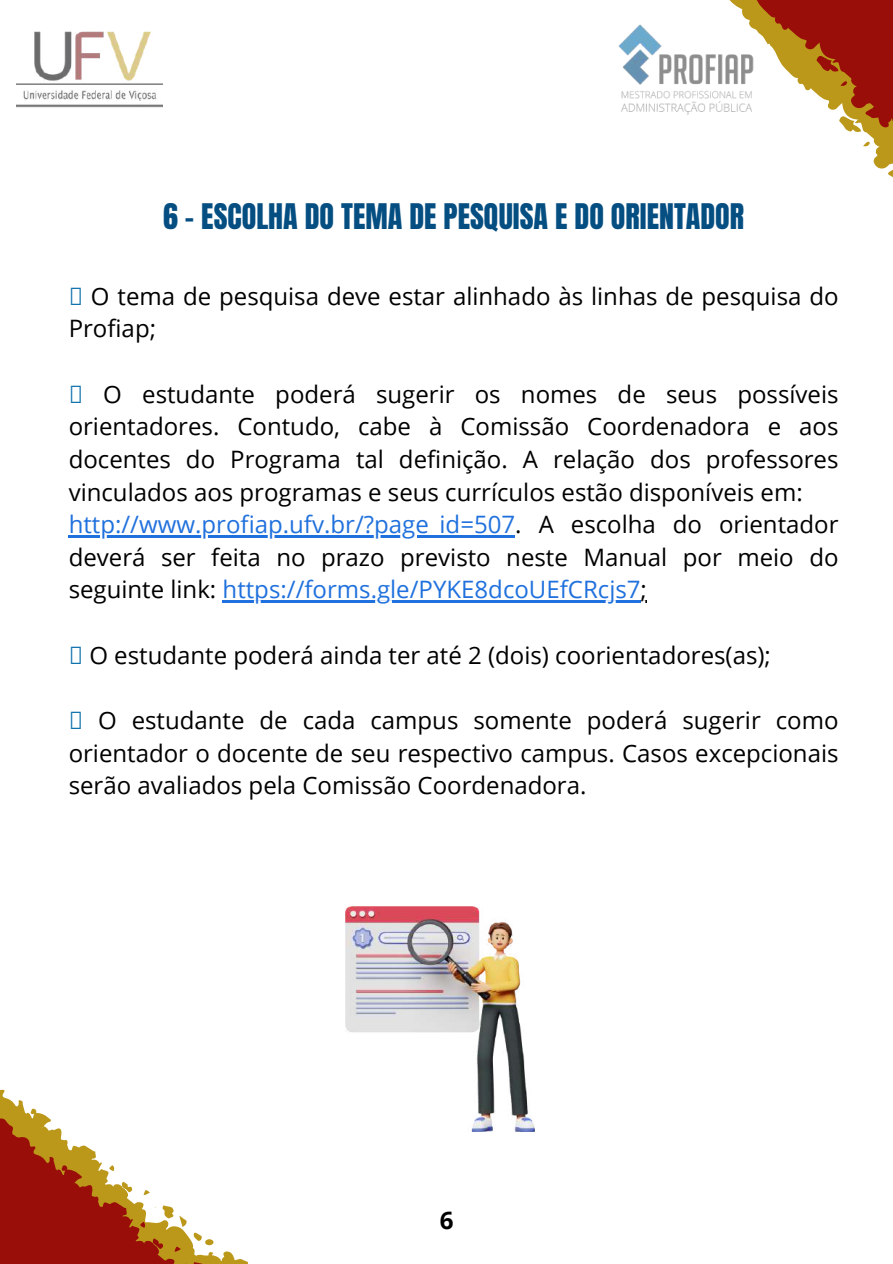
<style>
.page{position:relative;width:893px;height:1264px;background:#fff}
.page>*{position:absolute;margin:0;border:0;box-sizing:border-box;transform-origin:0 0}
.t1{font:30px "Anton";color:#054e81}
.t2{font:700 24.15px "Open Sans";color:#000}
.t3{font:24px/32.7px "Open Sans";color:#000}
.s1{color:#2071dd}
</style>
<div class="page">
<svg style="left:0;top:1089px;width:535px;height:174px"></svg>
<hr style="left:69px;top:535px;width:446px;height:2px;background:#2071dd">
<hr style="left:222px;top:600px;width:418px;height:3px;background:#2071dd">
<svg style="left:640px;top:600px;width:7px;height:3px"></svg>
<img style="left:16px;top:31px;width:146px;height:77px">
<svg style="left:618px;top:0;width:274px;height:177px"></svg>
<img style="left:345px;top:906px;width:189px;height:225px">
<p class="t1" style="left:163px;top:195px;width:582px">6 - ESCOLHA DO TEMA DE PESQUISA E DO ORIENTADOR</p>
<p class="t3" style="left:69px;top:279px;width:771px;text-indent:22px">O tema de pesquisa deve estar alinhado às linhas de pesquisa do<br>Profiap;</p>
<p class="t3" style="left:69px;top:377px;width:771px;text-indent:35px">O estudante poderá sugerir os nomes de seus possíveis orientadores. Contudo, cabe à Comissão Coordenadora e aos docentes do Programa tal definição. A relação dos professores vinculados aos programas e seus currículos estão disponíveis em: <span class="s1">http://www.profiap.ufv.br/?page_id=507</span>. A escolha do orientador deverá ser feita no prazo previsto neste Manual por meio do seguinte link: <span class="s1">https://forms.gle/PYKE8dcoUEfCRcjs7</span>;</p>
<p class="t3" style="left:89px;top:638px;width:683px">O estudante poderá ainda ter até 2 (dois) coorientadores(as);</p>
<p class="t3" style="left:69px;top:703px;width:771px;text-align:justify;text-indent:29px">O estudante de cada campus somente poderá sugerir como orientador o docente de seu respectivo campus. Casos excepcionais serão avaliados pela Comissão Coordenadora.</p>
<p class="t2" style="left:440px;top:1202px;width:15px">6</p>
</div>
